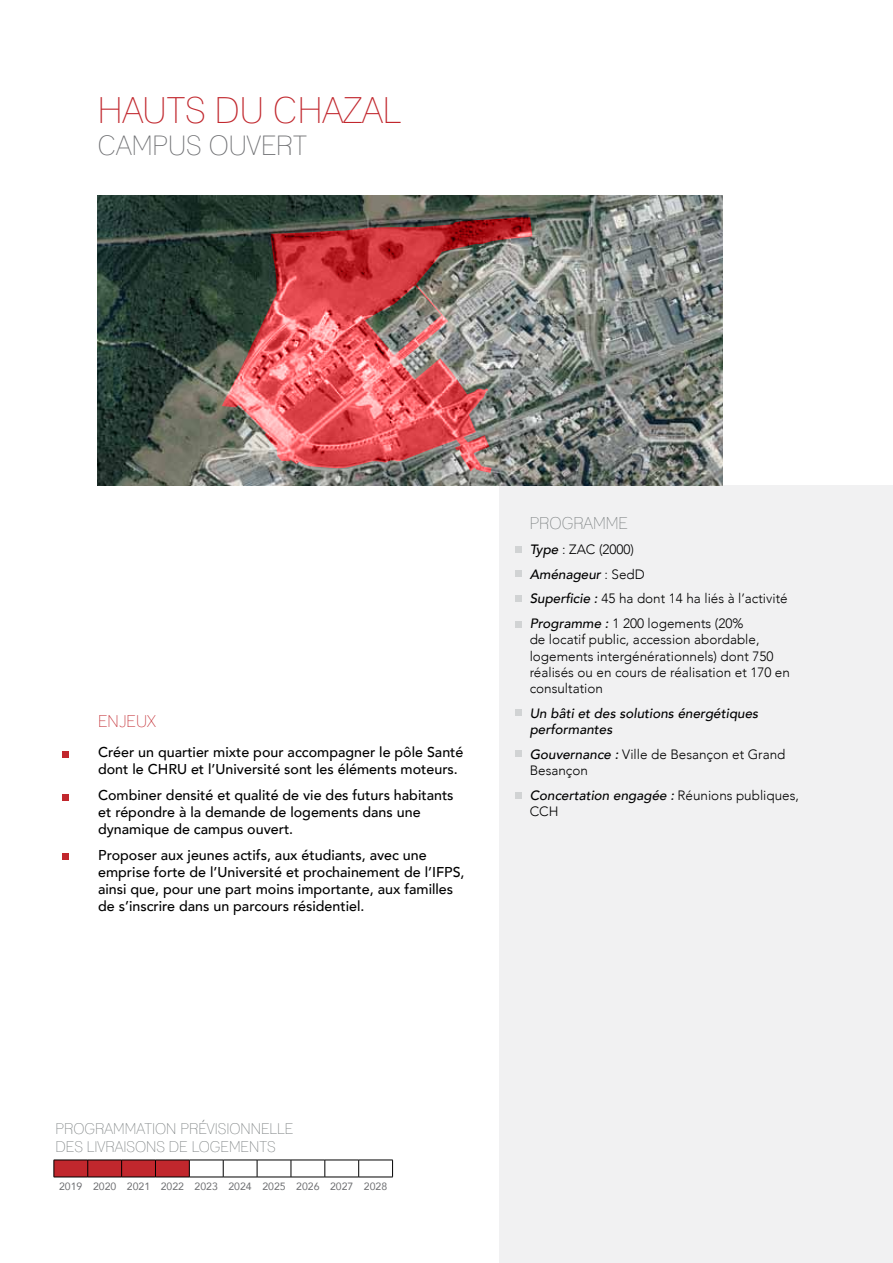
<style>
.page{position:relative;width:893px;height:1263px;background:#fff}
.page>*{position:absolute;margin:0;border:0;box-sizing:border-box;transform-origin:0 0}
.t1{font:36px "Lane Upper";color:#c1272d}
.t2{font:27px "Lane Upper";color:#6d6e71}
.t3{font:16.5px "Lane Upper";color:#777c7d}
.t4{font:16.5px "Lane Upper";color:#c1272d}
.t5{font:15px "Lane Upper";color:#777c7d}
.t6{font:500 14.25px/17.1px "Avenir";color:#000}
.t7{font:300 13.5px/16.2px "Avenir";color:#000}
.t8{font:italic 500 13.5px/16.2px "Avenir";color:#000}
.t9{font:10.5px "Avenir";color:#6d6e71}
.s1{font-weight:500;font-style:italic}
</style>
<div class="page">
<div style="left:500px;top:486px;width:393px;height:777px;background:#f1f1f2"></div>
<img style="left:98px;top:196px;width:625px;height:290px">
<svg style="left:222px;top:217px;width:310px;height:256px"></svg>
<svg style="left:515px;top:546px;width:6px;height:6px"></svg>
<svg style="left:515px;top:571px;width:6px;height:6px"></svg>
<svg style="left:515px;top:595px;width:6px;height:6px"></svg>
<div style="left:515px;top:621px;width:6px;height:7px;background:#d1d3d4"></div>
<svg style="left:515px;top:709px;width:6px;height:6px"></svg>
<svg style="left:515px;top:751px;width:6px;height:6px"></svg>
<svg style="left:515px;top:792px;width:6px;height:6px"></svg>
<div style="left:63px;top:751px;width:6px;height:7px;background:#c1272d"></div>
<svg style="left:63px;top:794px;width:6px;height:6px"></svg>
<svg style="left:63px;top:854px;width:6px;height:6px"></svg>
<hr style="left:189px;top:1160px;width:34px;height:1px;background:#000">
<svg style="left:54px;top:1160px;width:136px;height:17px"></svg>
<hr style="left:223px;top:1160px;width:34px;height:1px;background:#000">
<svg style="left:223px;top:1160px;width:1px;height:17px"></svg>
<hr style="left:257px;top:1160px;width:34px;height:1px;background:#000">
<svg style="left:257px;top:1160px;width:1px;height:17px"></svg>
<hr style="left:291px;top:1160px;width:34px;height:1px;background:#000">
<svg style="left:291px;top:1160px;width:1px;height:17px"></svg>
<hr style="left:325px;top:1160px;width:34px;height:1px;background:#000">
<svg style="left:325px;top:1160px;width:1px;height:17px"></svg>
<hr style="left:359px;top:1160px;width:34px;height:1px;background:#000">
<svg style="left:358px;top:1160px;width:1px;height:17px"></svg>
<svg style="left:392px;top:1160px;width:1px;height:17px"></svg>
<hr style="left:54px;top:1177px;width:34px;height:1px;background:#000">
<hr style="left:88px;top:1177px;width:34px;height:1px;background:#000">
<hr style="left:122px;top:1177px;width:33px;height:1px;background:#000">
<hr style="left:155px;top:1177px;width:34px;height:1px;background:#000">
<hr style="left:189px;top:1177px;width:34px;height:1px;background:#000">
<hr style="left:223px;top:1177px;width:34px;height:1px;background:#000">
<hr style="left:257px;top:1177px;width:34px;height:1px;background:#000">
<hr style="left:291px;top:1177px;width:34px;height:1px;background:#000">
<hr style="left:325px;top:1177px;width:34px;height:1px;background:#000">
<hr style="left:359px;top:1177px;width:34px;height:1px;background:#000">
<h1 class="t1" style="left:98px;top:88px;width:302px">HAUTS DU CHAZAL</h1>
<h2 class="t2" style="left:98px;top:129px;width:211px">CAMPUS OUVERT</h2>
<p class="t4" style="left:98px;top:711px;width:59px">ENJEUX</p>
<p class="t6" style="left:98px;top:743px;width:367px">Créer un quartier mixte pour accompagner le pôle Santé dont le CHRU et l’Université sont les éléments moteurs.</p>
<p class="t6" style="left:98px;top:786px;width:357px">Combiner densité et qualité de vie des futurs habitants et répondre à la demande de logements dans une dynamique de campus ouvert.</p>
<p class="t6" style="left:98px;top:845px;width:368px">Proposer aux jeunes actifs, aux étudiants, avec une emprise forte de l’Université et prochainement de l’IFPS, ainsi que, pour une part moins importante, aux familles de s’inscrire dans un parcours résidentiel.</p>
<p class="t3" style="left:530px;top:513px;width:100px">PROGRAMME</p>
<p class="t7" style="left:530px;top:537px;width:259px;line-height:24.8px"><span class="s1">Type</span> : ZAC (2000)<br><span class="s1">Aménageur</span> : SedD<br><span class="s1">Superficie :</span> 45 ha dont 14 ha liés à l’activité<br><span class="s1">Programme :</span> 1 200 logements (20%</p>
<p class="t7" style="left:530px;top:632px;width:262px">de locatif public, accession abordable, logements intergénérationnels) dont 750 réalisés ou en cours de réalisation et 170 en consultation</p>
<p class="t8" style="left:530px;top:705px;width:230px">Un bâti et des solutions énergétiques performantes</p>
<p class="t7" style="left:530px;top:746px;width:257px"><span class="s1">Gouvernance :</span> Ville de Besançon et Grand<br>Besançon</p>
<p class="t7" style="left:530px;top:787px;width:271px"><span class="s1">Concertation engagée :</span> Réunions publiques,<br>CCH</p>
<p class="t5" style="left:55px;top:1120px;width:19px">PROGRAMMATION</p>
<p class="t5" style="left:180px;top:1120px;width:8px">PRÉVI</p>
<p class="t5" style="left:218px;top:1120px;width:18px">SIONNE</p>
<p class="t5" style="left:270px;top:1120px;width:24px">LLE</p>
<p class="t5" style="left:55px;top:1138px;width:46px">DES LIVRAI</p>
<p class="t5" style="left:126px;top:1138px;width:83px">SON S DE LOGEMENT</p>
<p class="t5" style="left:267px;top:1138px;width:10px">S</p>
<p class="t9" style="left:59px;top:1178px;width:330px">2019 2020 2021 2022 2023 2024 2025 2026 2027 2028</p>
</div>
